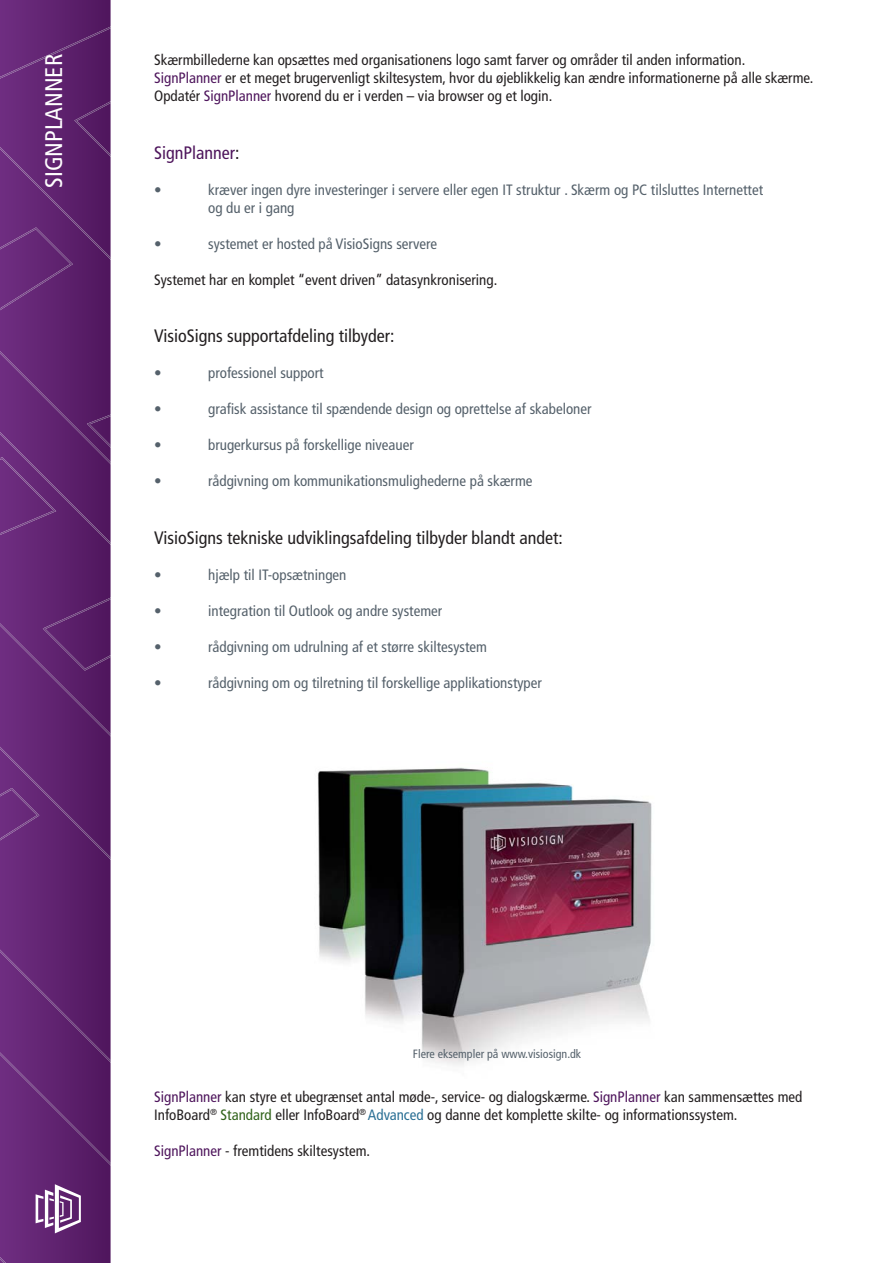
<style>
.page{position:relative;width:893px;height:1263px;background:#fff}
.page>*{position:absolute;margin:0;border:0;box-sizing:border-box;transform-origin:0 0}
.t1{font:condensed 24px "Frutiger";color:#fff}
.t2{font:condensed 18px "Frutiger";color:#231f20}
.t3{font:condensed 18px "Frutiger";color:#4e155c}
.t4{font:condensed 15px/18px "Frutiger";color:#231f20}
.t5{font:condensed 15px/18px "Frutiger";color:#55616b}
.t6{font:condensed 12px "Frutiger";color:#55616b}
.s1{color:#4e155c}
.s2{color:#231f20}
.s3{color:#31631b}
.s4{color:#2c7095}
</style>
<div class="page">
<svg style="left:0;top:1168px;width:111px;height:16px;fill:#602370"></svg>
<svg style="left:0;top:860px;width:111px;height:308px"></svg>
<svg style="left:0;top:761px;width:111px;height:99px"></svg>
<svg style="left:0;top:691px;width:111px;height:70px;fill:#612371"></svg>
<svg style="left:0;top:0;width:111px;height:691px"></svg>
<svg style="left:0;top:27px;width:111px;height:291px"></svg>
<img style="left:318px;top:767px;width:334px;height:298px">
<svg style="left:0;top:1184px;width:111px;height:79px"></svg>
<h1 class="t1" style="left:44px;top:188px;width:135px;rotate:-90deg">SIGNPLANNER</h1>
<p class="t4" style="left:154px;top:52px;width:661px">Skærmbillederne kan opsættes med organisationens logo samt farver og områder til anden information.<br><span class="s1">SignPlanner</span> er et meget brugervenligt skiltesystem, hvor du øjeblikkelig kan ændre informationerne på alle skærme.<br>Opdatér <span class="s1">SignPlanner</span> hvorend du er i verden – via browser og et login.</p>
<p class="t3" style="left:154px;top:145px;width:87px">SignPlanner<span class="s2">:</span></p>
<p class="t5" style="left:154px;top:182px;width:9px">•</p>
<p class="t5" style="left:208px;top:182px;width:556px">kræver ingen dyre investeringer i servere eller egen IT struktur . Skærm og PC tilsluttes Internettet og du er i gang</p>
<p class="t5" style="left:154px;top:236px;width:9px">•</p>
<p class="t5" style="left:208px;top:236px;width:230px">systemet er hosted på VisioSigns servere</p>
<p class="t4" style="left:154px;top:272px;width:345px">Systemet har en komplet “event driven” datasynkronisering.</p>
<p class="t2" style="left:154px;top:329px;width:242px">VisioSigns supportafdeling tilbyder:</p>
<p class="t5" style="left:154px;top:365px;width:9px">•</p>
<p class="t5" style="left:208px;top:365px;width:117px">professionel support</p>
<p class="t5" style="left:154px;top:401px;width:9px">•</p>
<p class="t5" style="left:208px;top:401px;width:385px">grafisk assistance til spændende design og oprettelse af skabeloner</p>
<p class="t5" style="left:154px;top:437px;width:9px">•</p>
<p class="t5" style="left:208px;top:437px;width:207px">brugerkursus på forskellige niveauer</p>
<p class="t5" style="left:154px;top:473px;width:9px">•</p>
<p class="t5" style="left:208px;top:473px;width:326px">rådgivning om kommunikationsmulighederne på skærme</p>
<p class="t2" style="left:154px;top:531px;width:410px">VisioSigns tekniske udviklingsafdeling tilbyder blandt andet:</p>
<p class="t5" style="left:154px;top:567px;width:9px">•</p>
<p class="t5" style="left:208px;top:567px;width:140px">hjælp til IT-opsætningen</p>
<p class="t5" style="left:154px;top:603px;width:9px">•</p>
<p class="t5" style="left:208px;top:603px;width:236px">integration til Outlook og andre systemer</p>
<p class="t5" style="left:154px;top:639px;width:9px">•</p>
<p class="t5" style="left:208px;top:639px;width:280px">rådgivning om udrulning af et større skiltesystem</p>
<p class="t5" style="left:154px;top:675px;width:9px">•</p>
<p class="t5" style="left:208px;top:675px;width:335px">rådgivning om og tilretning til forskellige applikationstyper</p>
<p class="t6" style="left:413px;top:1048px;width:170px">Flere eksempler på www.visiosign.dk</p>
<p class="t4" style="left:154px;top:1089px;width:650px"><span class="s1">SignPlanner</span> kan styre et ubegrænset antal møde-, service- og dialogskærme. <span class="s1">SignPlanner</span> kan sammensættes med<br>InfoBoard<sup>®</sup> <span class="s3">Standard</span> eller InfoBoard<sup>®</sup> <span class="s4">Advanced</span> og danne det komplette skilte- og informationssystem.</p>
<p class="t4" style="left:154px;top:1143px;width:217px"><span class="s1">SignPlanner</span> - fremtidens skiltesystem.</p>
</div>
